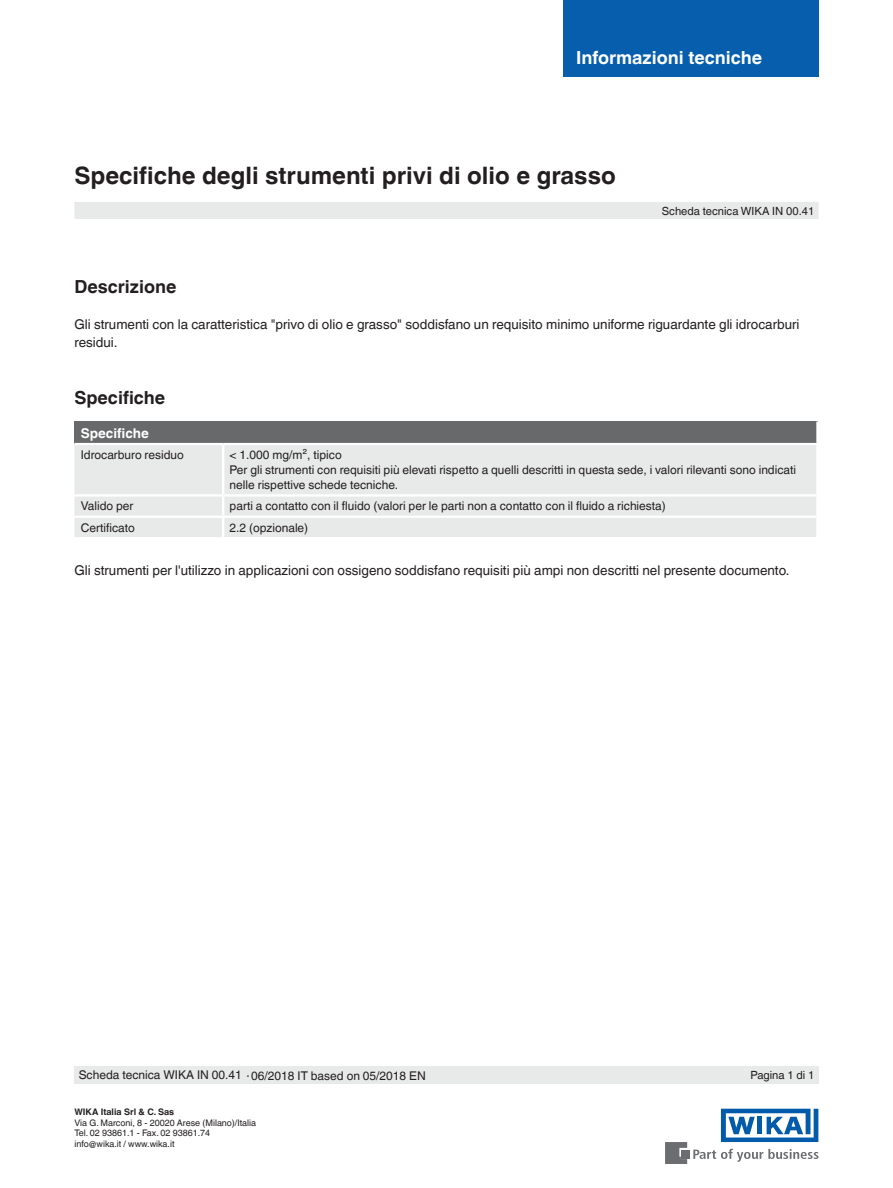
<style>
.page{position:relative;width:893px;height:1188px;background:#fff}
.page>*{position:absolute;margin:0;border:0;box-sizing:border-box;transform-origin:0 0}
.t1{font:700 24px "Helvetica World";color:#231f20}
.t2{font:700 18px "Helvetica World";color:#231f20}
.t3{font:700 18px "Helvetica World";color:#fff}
.t4{font:13.5px/17.7px "Helvetica World";color:#231f20}
.t5{font:700 13.5px "Helvetica World";color:#fff}
.t6{font:12px/15px "Helvetica World";color:#231f20}
.t7{font:11.25px "Helvetica World";color:#231f20}
.t8{font:9px/10.5px "Helvetica World";color:#231f20}
.t9{font:700 9px "Helvetica World";color:#231f20}
.s1{font-size:11.25px}
</style>
<div class="page">
<svg style="left:693px;top:1149px;width:126px;height:13px"></svg>
<div style="left:682px;top:1150px;width:8px;height:8px;background:#6c6d70"></div>
<svg style="left:665px;top:1142px;width:22px;height:22px"></svg>
<svg style="left:721px;top:1109px;width:97px;height:33px"></svg>
<div style="left:563px;top:0;width:256px;height:77px;background:#065ead"></div>
<div style="left:74px;top:202px;width:745px;height:17px;background:#e8eae9"></div>
<div style="left:74px;top:1066px;width:745px;height:18px;background:#e8eae9"></div>
<div style="left:74px;top:422px;width:743px;height:22px;background:#68696a"></div>
<div style="left:74px;top:445px;width:742px;height:92px;background:#e8eae9"></div>
<hr style="left:816px;top:422px;width:3px;height:21px;background:#fff">
<hr style="left:74px;top:443px;width:149px;height:2px;background:#fff">
<hr style="left:223px;top:443px;width:596px;height:2px;background:#fff">
<hr style="left:222px;top:445px;width:2px;height:49px;background:#fff">
<hr style="left:74px;top:494px;width:149px;height:3px;background:#fff">
<hr style="left:223px;top:494px;width:596px;height:3px;background:#fff">
<hr style="left:74px;top:516px;width:149px;height:2px;background:#fff">
<hr style="left:223px;top:516px;width:596px;height:2px;background:#fff">
<svg style="left:222px;top:497px;width:2px;height:40px"></svg>
<h2 class="t3" style="left:576px;top:47px;width:188px">Informazioni tecniche</h2>
<h1 class="t1" style="left:74px;top:162px;width:543px">Specifiche degli strumenti privi di olio e grasso</h1>
<p class="t7" style="left:662px;top:204px;width:154px">Scheda tecnica WIKA IN 00.41</p>
<h2 class="t2" style="left:74px;top:277px;width:103px">Descrizione</h2>
<p class="t4" style="left:74px;top:315px;width:727px">Gli strumenti con la caratteristica "privo di olio e grasso" soddisfano un requisito minimo uniforme riguardante gli idrocarburi residui.</p>
<h2 class="t2" style="left:74px;top:387px;width:92px">Specifiche</h2>
<p class="t5" style="left:81px;top:425px;width:70px">Specifiche</p>
<p class="t6" style="left:81px;top:447px;width:105px">Idrocarburo residuo</p>
<p class="t6" style="left:230px;top:447px;width:568px">&lt; 1.000 mg/m², tipico<br>Per gli strumenti con requisiti più elevati rispetto a quelli descritti in questa sede, i valori rilevanti sono indicati nelle rispettive schede tecniche.</p>
<p class="t6" style="left:81px;top:499px;width:54px">Valido per</p>
<p class="t6" style="left:230px;top:499px;width:438px">parti a contatto con il fluido (valori per le parti non a contatto con il fluido a richiesta)</p>
<p class="t6" style="left:81px;top:520px;width:56px">Certificato</p>
<p class="t6" style="left:230px;top:520px;width:80px">2.2 (opzionale)</p>
<p class="t4" style="left:74px;top:562px;width:717px">Gli strumenti per l'utilizzo in applicazioni con ossigeno soddisfano requisiti più ampi non descritti nel presente documento.</p>
<p class="t6" style="left:79px;top:1068px;width:349px">Scheda tecnica WIKA IN 00.41 <span class="s1">∙</span>06/2018 IT based on 05/2018 EN</p>
<p class="t7" style="left:750px;top:1068px;width:65px">Pagina 1 di 1</p>
<p class="t9" style="left:74px;top:1107px;width:101px">WIKA Italia Srl &amp; C. Sas</p>
<p class="t8" style="left:74px;top:1117px;width:183px">Via G. Marconi, 8 - 20020 Arese (Milano)/Italia<br>Tel. 02 93861.1 - Fax. 02 93861.74 info@wika.it / www.wika.it</p>
</div>
